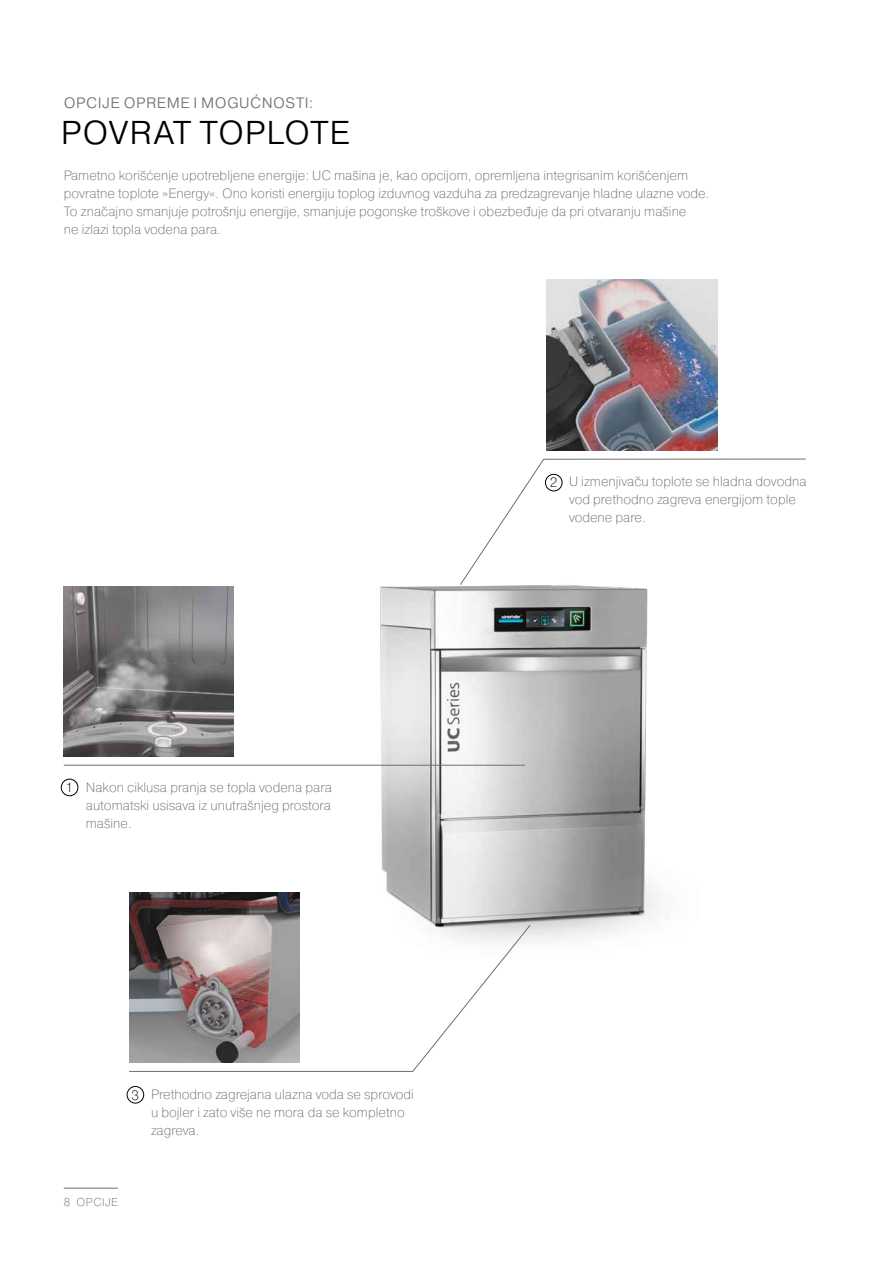
<style>
.page{position:relative;width:893px;height:1263px;background:#fff}
.page>*{position:absolute;margin:0;border:0;box-sizing:border-box;transform-origin:0 0}
.t1{font:300 33px "Pragmatica";letter-spacing:.015em;color:#000}
.t2{font:300 15px "Pragmatica";letter-spacing:.035em;color:#6f6f6e}
.t3{font:200 13.5px/18px "Pragmatica";color:#6f6f6e}
.t4{font:200 13.5px "Pragmatica";color:#000}
.t5{font:200 11.4px "Pragmatica";letter-spacing:.04em;color:#6f6f6e}
</style>
<div class="page">
<img style="left:303px;top:585px;width:355px;height:356px">
<img style="left:547px;top:280px;width:170px;height:170px">
<img style="left:64px;top:586px;width:170px;height:170px">
<img style="left:129px;top:892px;width:170px;height:32px">
<hr style="left:64px;top:765px;width:461px;height:1px;background:#6f6f6e">
<svg style="left:460px;top:459px;width:346px;height:126px"></svg>
<svg style="left:129px;top:924px;width:402px;height:148px"></svg>
<div style="left:61px;top:779px;width:17px;height:17px;border:1px solid #000;border-radius:50%"></div>
<hr style="left:64px;top:1188px;width:54px;height:1px;background:#6f6f6e">
<div style="left:545px;top:474px;width:17px;height:17px;border:1px solid #000;border-radius:50%"></div>
<div style="left:127px;top:1086px;width:17px;height:17px;border:1px solid #000;border-radius:50%"></div>
<p class="t2" style="left:64px;top:93px;width:251px">OPCIJE OPREME I MOGUĆNOSTI:</p>
<h1 class="t1" style="left:61px;top:112px;width:290px">POVRAT TOPLOTE</h1>
<p class="t3" style="left:64px;top:166px;width:647px">Pametno korišćenje upotrebljene energije: UC mašina je, kao opcijom, opremljena integrisanim korišćenjem povratne toplote »Energy«. Ono koristi energiju toplog izduvnog vazduha za predzagrevanje hladne ulazne vode.<br>To značajno smanjuje potrošnju energije, smanjuje pogonske troškove i obezbeđuje da pri otvaranju mašine<br>ne izlazi topla vodena para.</p>
<p class="t4" style="left:65px;top:779px;width:9px">1</p>
<p class="t3" style="left:86px;top:778px;width:248px;text-align:justify">Nakon ciklusa pranja se topla vodena para automatski usisava iz unutrašnjeg prostora mašine.</p>
<p class="t4" style="left:131px;top:1086px;width:9px">3</p>
<p class="t3" style="left:151px;top:1084px;width:264px">Prethodno zagrejana ulazna voda se sprovodi u bojler i zato više ne mora da se kompletno zagreva.</p>
<p class="t5" style="left:64px;top:1195px;width:56px">8 OPCIJE</p>
<p class="t4" style="left:550px;top:474px;width:9px">2</p>
<p class="t3" style="left:569px;top:472px;width:239px">U izmenjivaču toplote se hladna dovodna vod prethodno zagreva energijom tople vodene pare.</p>
</div>
